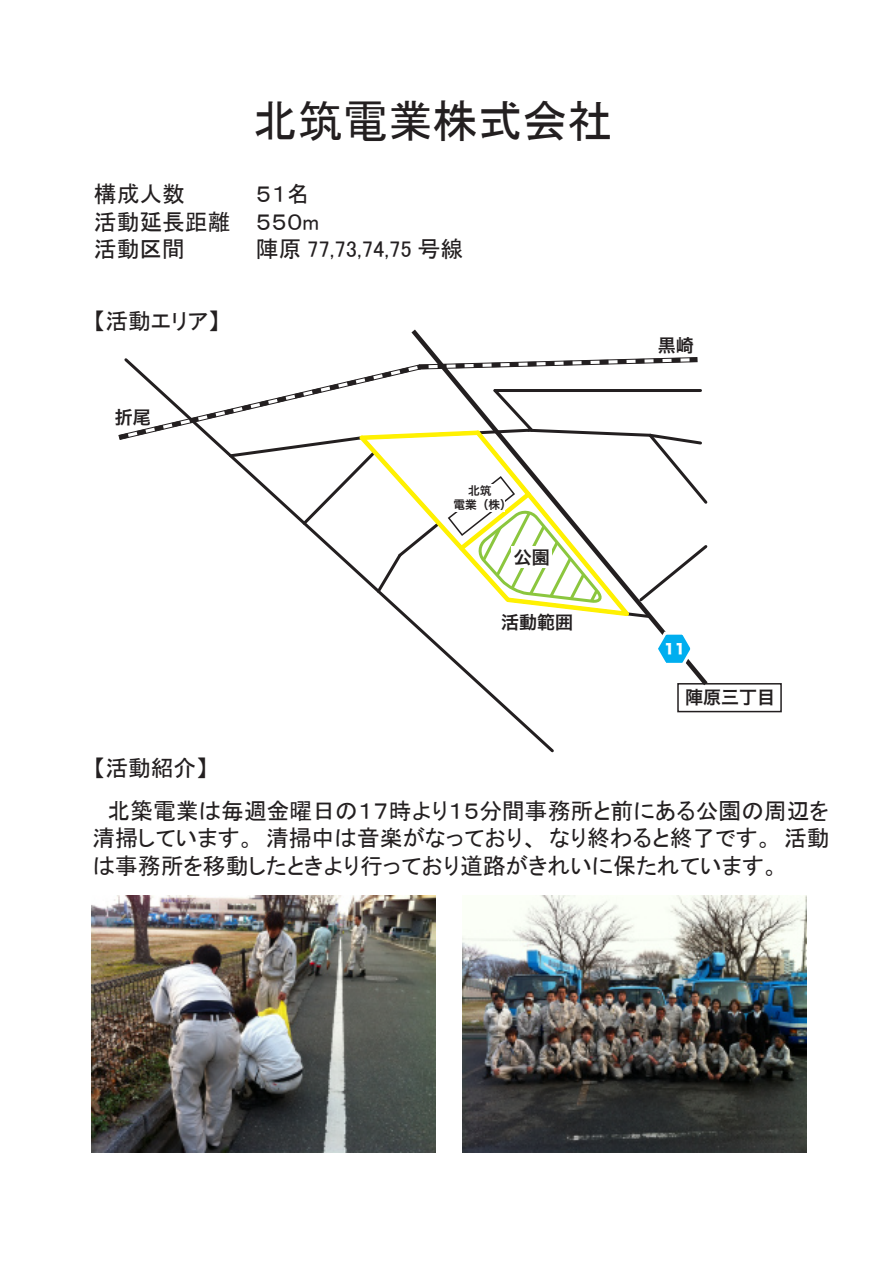
<style>
.page{position:relative;width:893px;height:1263px;background:#fff}
.page>*{position:absolute;margin:0;border:0;box-sizing:border-box;transform-origin:0 0}
.t1{font:45px "MS P Gothic";color:#231f20}
.t2{font:22.8px/27.5px "MS P Gothic";color:#231f20}
.t3{font:18px "Hira Kaku Pro W6";color:#231f20}
.t4{font:13.65px "Hira Kaku Std N W8";color:#fff}
.t5{font:11.7px/14.5px "Hira Kaku Pro W6";color:#231f20;text-align:center}
</style>
<div class="page">
<svg style="left:407px;top:620px;width:147px;height:133px"></svg>
<svg style="left:658px;top:630px;width:38px;height:38px"></svg>
<svg style="left:118px;top:355px;width:590px;height:265px"></svg>
<div style="left:677px;top:683px;width:105px;height:29px;border:2px solid #231f20"></div>
<img style="left:91px;top:895px;width:345px;height:257px">
<img style="left:463px;top:895px;width:344px;height:257px">
<h1 class="t1" style="left:253px;top:98px;width:361px">北筑電業株式会社</h1>
<p class="t2" style="left:94px;top:180px;width:93px">構成人数</p>
<p class="t2" style="left:94px;top:180px;width:227px;text-indent:162px">５１名活動延長距離 ５５０m活動区間</p>
<p class="t2" style="left:256px;top:235px;width:209px">陣原 77,73,74,75 号線</p>
<p class="t2" style="left:94px;top:307px;width:127px">【活動エリア】</p>
<p class="t3" style="left:115px;top:401px;width:37px">折尾</p>
<p class="t2" style="left:94px;top:754px;width:115px">【活動紹介】</p>
<p class="t5" style="left:453px;top:483px;width:60px">北筑<br>電業（株）</p>
<p class="t3" style="left:514px;top:541px;width:37px">公園</p>
<p class="t3" style="left:501px;top:606px;width:73px">活動範囲</p>
<p class="t3" style="left:658px;top:329px;width:37px">黒崎</p>
<p class="t4" style="left:664px;top:642px;width:23px">11</p>
<p class="t3" style="left:685px;top:681px;width:91px">陣原三丁目</p>
<p class="t2" style="left:92px;top:797px;width:739px;text-align:justify">　北築電業は毎週金曜日の１７時より１５分間事務所と前にある公園の周辺を清掃しています。清掃中は音楽がなっており、なり終わると終了です。活動は事務所を移動したときより行っており道路がきれいに保たれています。</p>
</div>
